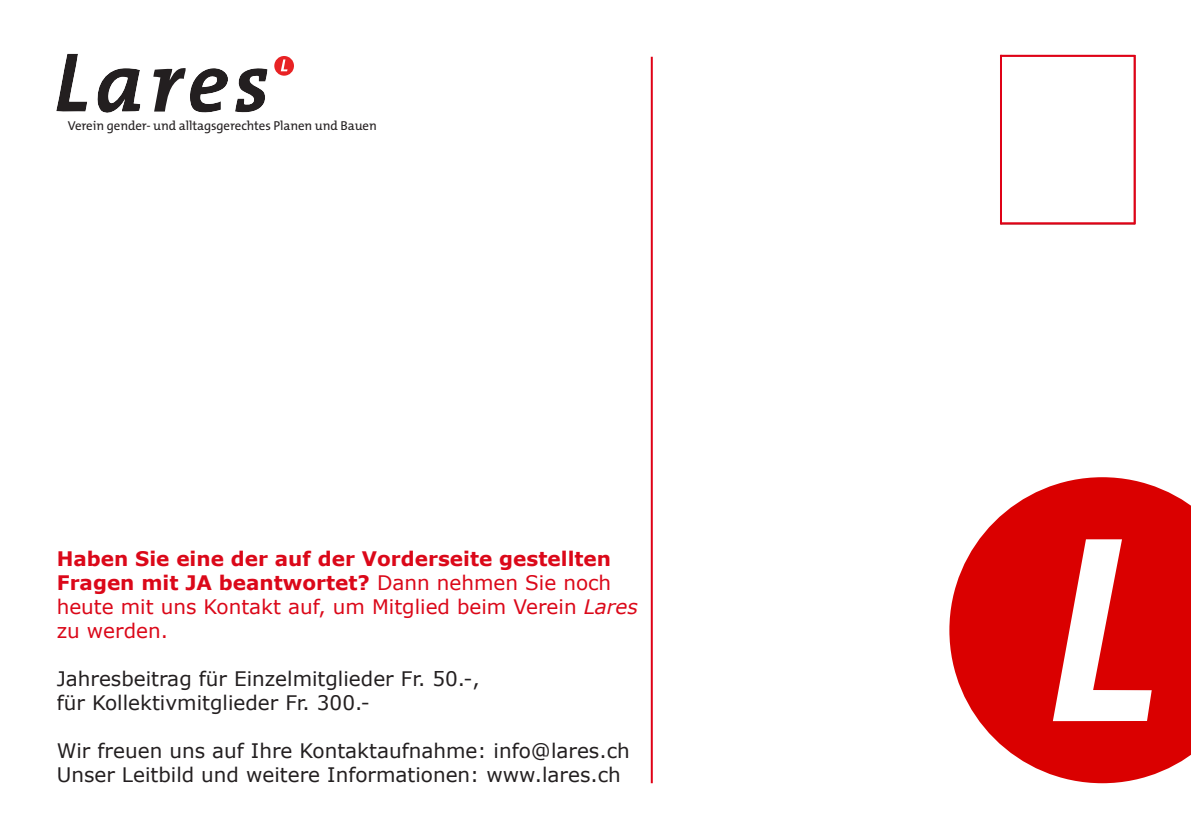
<style>
.page{position:relative;width:1191px;height:840px;background:#fff}
.page>*{position:absolute;margin:0;border:0;box-sizing:border-box;transform-origin:0 0}
.t1{font:20px/24px "Verdana";color:#231f20}
.t2{font:20px/24px "Verdana";color:#db0819}
.t3{font:13px "The Mix B5 Plain";letter-spacing:-.005em;color:#231f20}
.s1{font-weight:700}
.s2{font-style:italic}
</style>
<div class="page">
<svg style="left:949px;top:477px;width:242px;height:305px;fill:#da0000"></svg>
<svg style="left:1052px;top:539px;width:99px;height:181px"></svg>
<svg style="left:56px;top:53px;width:238px;height:60px"></svg>
<hr style="left:651px;top:57px;width:2px;height:725px;background:#e00116">
<hr style="left:1000px;top:55px;width:2px;height:169px;background:#e00116">
<hr style="left:1133px;top:55px;width:2px;height:169px;background:#e00116">
<hr style="left:1000px;top:222px;width:134px;height:2px;background:#e00116">
<hr style="left:1000px;top:55px;width:134px;height:2px;background:#e00116">
<p class="t3" style="left:68px;top:118px;width:310px">Verein gender- und alltagsgerechtes Planen und Bauen</p>
<p class="t2" style="left:57px;top:546px;width:582px"><span class="s1">Haben Sie eine der auf der Vorderseite gestellten Fragen mit JA beantwortet?</span> Dann nehmen Sie noch heute mit uns Kontakt auf, um Mitglied beim Verein <span class="s2">Lares </span>zu werden.</p>
<p class="t1" style="left:57px;top:666px;width:425px">Jahresbeitrag für Einzelmitglieder Fr. 50.-,</p>
<p class="t1" style="left:57px;top:690px;width:315px">für Kollektivmitglieder Fr. 300.-</p>
<p class="t1" style="left:57px;top:738px;width:574px">Wir freuen uns auf Ihre Kontaktaufnahme: info@lares.ch<br>Unser Leitbild und weitere Informationen: www.lares.ch</p>
</div>
